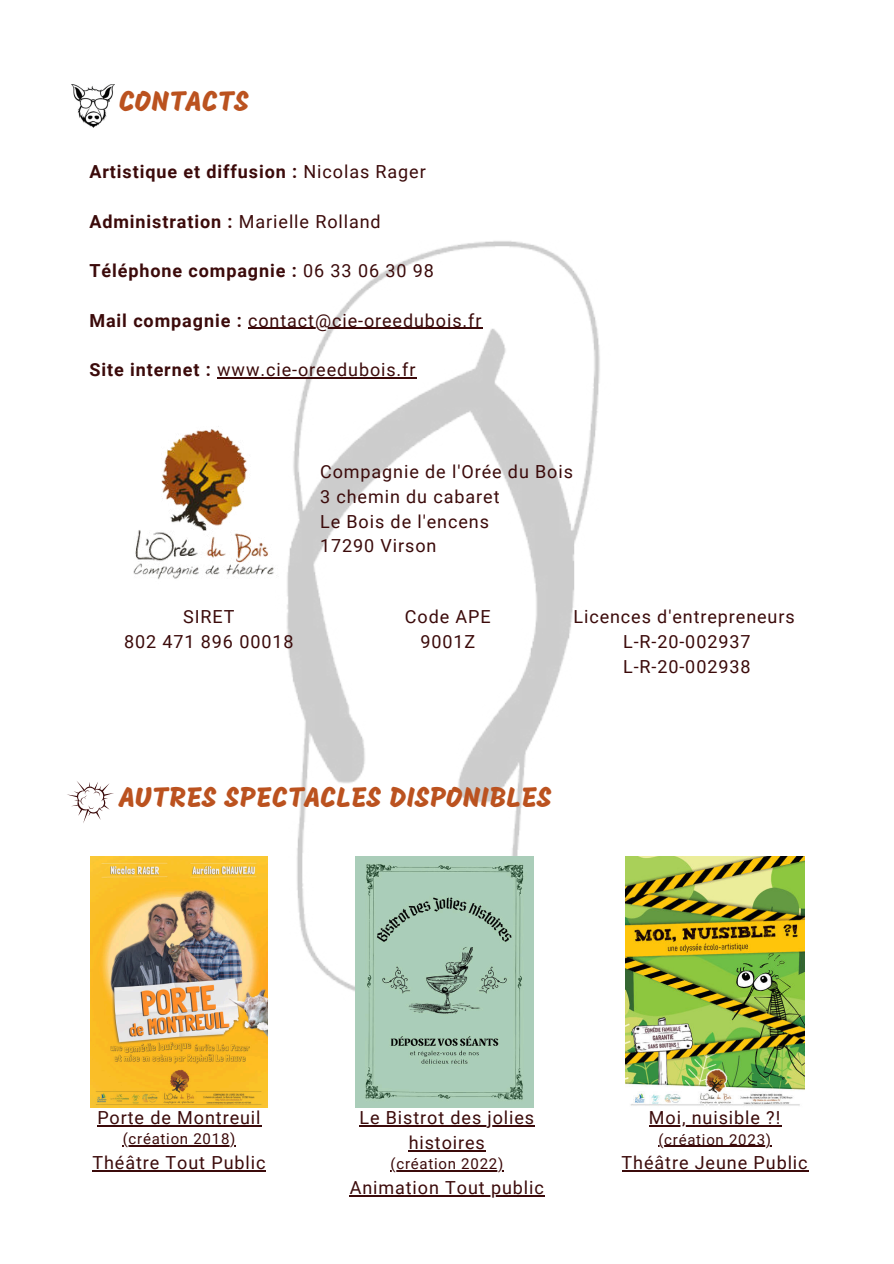
<style>
.page{position:relative;width:894px;height:1264px;background:#fff}
.page>*{position:absolute;margin:0;border:0;box-sizing:border-box;transform-origin:0 0}
.t1{font:28.5px "Mogra";letter-spacing:.01em;color:#bb521f}
.t2{font:18px/24.8px "Roboto";letter-spacing:.05em;color:#3b0a0a;text-align:center}
.t3{font:700 18px "Roboto";letter-spacing:.05em;color:#3b0a0a}
.t4{font:15px "Roboto";letter-spacing:.05em;color:#3b0a0a}
.s1{font-weight:400}
.s2{font-weight:700}
</style>
<div class="page">
<img style="left:276px;top:241px;width:324px;height:777px">
<hr style="left:248px;top:328px;width:234px;height:1px;background:#3b0a0a">
<hr style="left:217px;top:377px;width:199px;height:1px;background:#3b0a0a">
<img style="left:133px;top:412px;width:186px;height:195px">
<img style="left:90px;top:856px;width:177px;height:251px">
<img style="left:625px;top:856px;width:179px;height:250px">
<img style="left:356px;top:856px;width:177px;height:251px">
<hr style="left:648px;top:1125px;width:133px;height:1px;background:#3b0a0a">
<hr style="left:658px;top:1145px;width:113px;height:1px;background:#3b0a0a">
<hr style="left:621px;top:1170px;width:187px;height:1px;background:#3b0a0a">
<hr style="left:359px;top:1125px;width:176px;height:1px;background:#3b0a0a">
<hr style="left:408px;top:1149px;width:77px;height:2px;background:#3b0a0a">
<hr style="left:390px;top:1170px;width:114px;height:1px;background:#3b0a0a">
<hr style="left:349px;top:1194px;width:195px;height:2px;background:#3b0a0a">
<hr style="left:97px;top:1125px;width:164px;height:1px;background:#3b0a0a">
<hr style="left:123px;top:1145px;width:113px;height:1px;background:#3b0a0a">
<hr style="left:92px;top:1170px;width:174px;height:1px;background:#3b0a0a">
<img style="left:72px;top:85px;width:42px;height:43px">
<svg style="left:67px;top:781px;width:47px;height:42px"></svg>
<h1 class="t1" style="left:119px;top:85px;width:131px">CONTACTS</h1>
<p class="t3" style="left:89px;top:159px;width:338px">Artistique et diffusion : <span class="s1">Nicolas Rager</span></p>
<p class="t3" style="left:89px;top:208px;width:293px">Administration : <span class="s1">Marielle Rolland</span></p>
<p class="t3" style="left:89px;top:258px;width:346px">Téléphone compagnie : <span class="s1">06 33 06 30 98</span></p>
<p class="t2" style="left:89px;top:307px;width:393px"><span class="s2">Mail compagnie :</span> contact@cie-oreedubois.fr</p>
<p class="t2" style="left:89px;top:356px;width:327px"><span class="s2">Site internet :</span> www.cie-oreedubois.fr</p>
<p class="t2" style="left:320px;top:459px;width:254px;text-align:left">Compagnie de l'Orée du Bois<br>3 chemin du cabaret<br>Le Bois de l'encens<br>17290 Virson</p>
<p class="t2" style="left:124px;top:603px;width:171px">SIRET<br>802 471 896 00018</p>
<p class="t2" style="left:405px;top:603px;width:87px">Code APE<br>9001Z</p>
<p class="t2" style="left:573px;top:603px;width:223px">Licences d'entrepreneurs<br>L-R-20-002937<br>L-R-20-002938</p>
<h1 class="t1" style="left:119px;top:780px;width:433px">AUTRES SPECTACLES DISPONIBLES</h1>
<p class="t2" style="left:97px;top:1104px;width:165px">Porte de Montreuil</p>
<p class="t4" style="left:123px;top:1128px;width:114px">(création 2018)</p>
<p class="t2" style="left:92px;top:1149px;width:174px">Théâtre Tout Public</p>
<p class="t2" style="left:359px;top:1104px;width:176px">Le Bistrot des jolies histoires</p>
<p class="t4" style="left:390px;top:1153px;width:114px">(création 2022)</p>
<p class="t2" style="left:349px;top:1174px;width:196px">Animation Tout public</p>
<p class="t2" style="left:648px;top:1104px;width:133px">Moi, nuisible ?!</p>
<p class="t4" style="left:658px;top:1128px;width:114px">(création 2023)</p>
<p class="t2" style="left:621px;top:1149px;width:187px">Théâtre Jeune Public</p>
</div>
